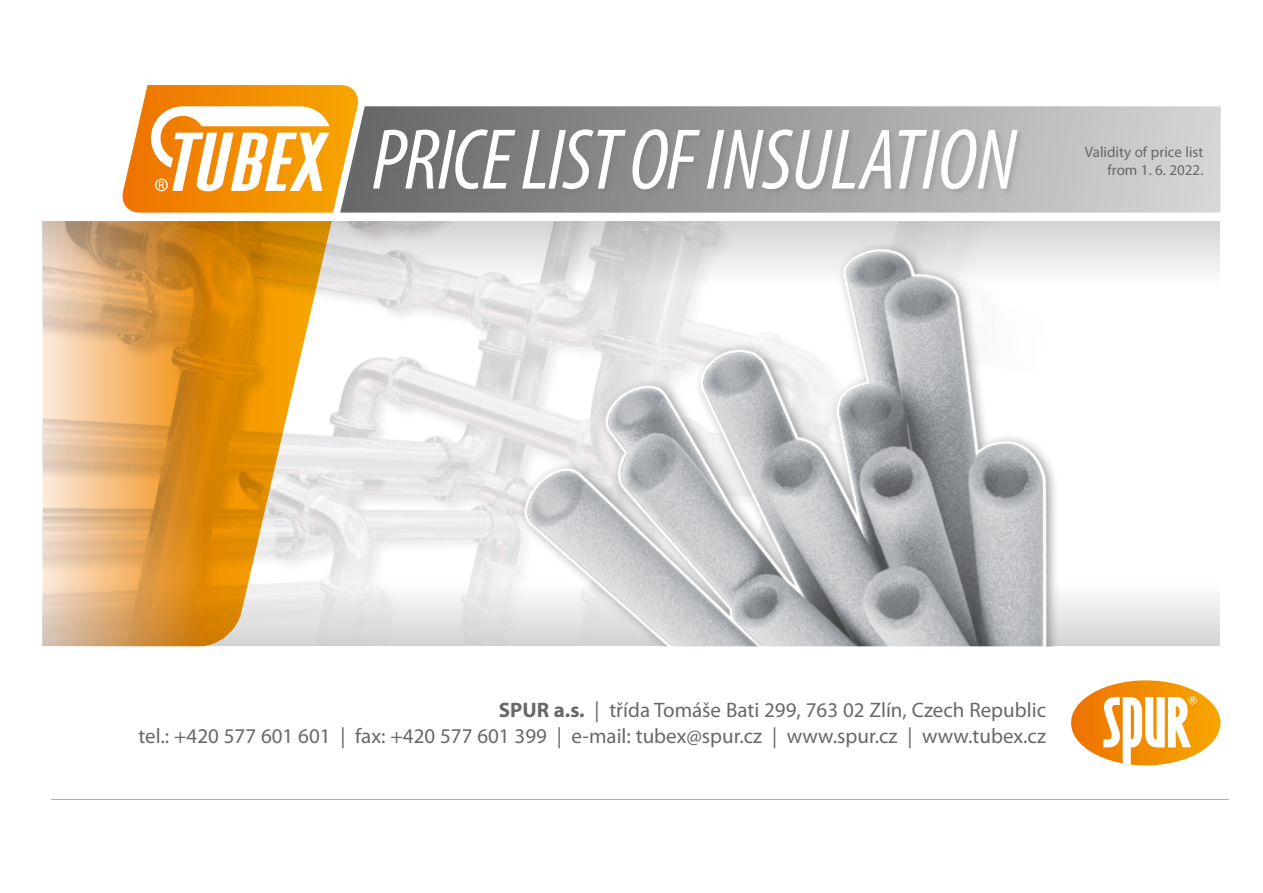
<style>
.page{position:relative;width:1263px;height:893px;background:#fff}
.page>*{position:absolute;margin:0;border:0;box-sizing:border-box;transform-origin:0 0}
.t1{font:italic condensed 87px "Myriad Pro";letter-spacing:-.02em;color:#fff}
.t2{font:21px/25.2px "Myriad Pro";color:#686868;text-align:right}
.t3{font:15px/18px "Myriad Pro";color:#686868;text-align:right}
.s1{font-weight:700}
</style>
<div class="page">
<img style="left:332px;top:285px;width:136px;height:298px">
<svg style="left:122px;top:85px;width:236px;height:128px"></svg>
<svg style="left:43px;top:285px;width:289px;height:298px;background:#e7b164"></svg>
<svg style="left:340px;top:106px;width:881px;height:107px;background:#aeaca9"></svg>
<div style="left:372px;top:128px;width:653px;height:68px;background:#686868;opacity:.25"></div>
<svg style="left:1071px;top:680px;width:149px;height:85px"></svg>
<hr style="left:51px;top:799px;width:1178px;height:1px;background:#adabab">
<svg style="left:43px;top:221px;width:1177px;height:64px;background:#d6b687"></svg>
<svg style="left:43px;top:583px;width:1177px;height:63px"></svg>
<img style="left:468px;top:179px;width:638px;height:467px">
<h1 class="t1" style="left:372px;top:113px;width:645px">PRICE LIST OF INSULATION</h1>
<p class="t3" style="left:1085px;top:143px;width:120px">Validity of price list from 1. 6. 2022.</p>
<p class="t2" style="left:138px;top:697px;width:909px"><span class="s1">SPUR a.s.</span> | třída Tomáše Bati 299, 763 02 Zlín, Czech Republic<br>tel.: +420 577 601 601 | fax: +420 577 601 399 | e-mail: tubex@spur.cz | www.spur.cz | www.tubex.cz</p>
</div>
